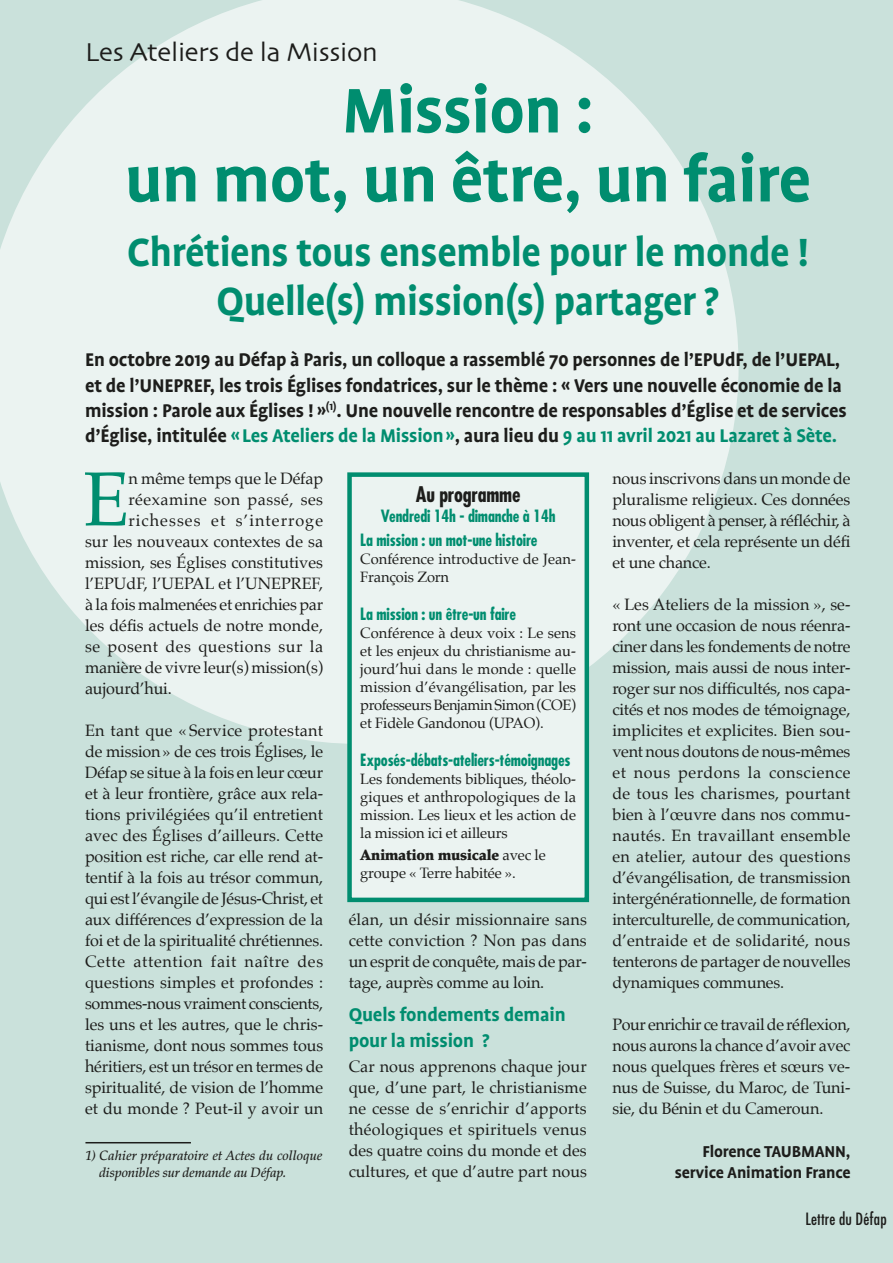
<style>
.page{position:relative;width:893px;height:1263px;background:#cae1db}
.page>*{position:absolute;margin:0;border:0;box-sizing:border-box;transform-origin:0 0}
.t1{font:76.65px "Palatino";color:#008d6f}
.t2{font:700 72px/69px "Profile";letter-spacing:-.01em;color:#008d6f;text-align:center}
.t3{font:700 45px/48px "Profile";letter-spacing:-.01em;color:#008d6f;text-align:center;scale:.95 1}
.t4{font:27px "Skia";letter-spacing:-.01em;color:#1d1d1b}
.t5{font:700 21px/25.2px "Profile";letter-spacing:-.01em;color:#1d1d1b}
.t6{font:700 21px/25.2px "Profile";letter-spacing:-.01em;color:#008d6f}
.t7{font:700 condensed 21px "Futura";letter-spacing:-.01em;color:#1d1d1b}
.t8{font:700 18px/21.6px "Profile";letter-spacing:-.01em;color:#1d1d1b;text-align:right}
.t9{font:16.5px/21px "Palatino";letter-spacing:-.01em;color:#1d1d1b;text-align:justify}
.t10{font:700 condensed 16.5px/24px "Futura";letter-spacing:-.01em;color:#008d6f}
.t11{font:16.5px "Palatino";letter-spacing:.03em;color:#1d1d1b}
.t12{font:16.5px "Palatino";letter-spacing:.065em;color:#1d1d1b}
.t13{font:condensed 16.5px "Futura";letter-spacing:.01em;color:#1d1d1b}
.t14{font:15px/18px "Palatino";letter-spacing:-.01em;color:#1d1d1b}
.t15{font:italic 500 13.5px/16.2px "Palatino";letter-spacing:.005em;color:#1d1d1b}
.s1{color:#008d6f}
.s2{font-weight:900}
</style>
<div class="page">
<svg style="left:0;top:0;width:739px;height:744px;fill:#ebf3f1"></svg>
<hr style="left:85px;top:1142px;width:106px;height:1px;background:#1d1d1b">
<div style="left:350px;top:475px;width:237px;height:425px;background:#ebf3f1"></div>
<div style="left:347px;top:472px;width:242px;height:430px;border:4px solid #008d6f"></div>
<h3 class="t4" style="left:85px;top:36px;width:294px">Les Ateliers de la Mission</h3>
<h2 class="t2" style="left:125px;top:76px;width:688px">Mission :<br>un mot, un être, un faire</h2>
<h3 class="t3" style="left:127px;top:228px;width:719px">Chrétiens tous ensemble pour le monde !<br>Quelle(s) mission(s) partager ?</h3>
<p class="t5" style="left:85px;top:347px;width:763px">En octobre 2019 au Défap à Paris, un colloque a rassemblé 70 personnes de l’EPUdF, de l’UEPAL, et de l’UNEPREF, les trois Églises fondatrices, sur le thème : « Vers une nouvelle économie de la mission : Parole aux Églises ! »<sup>(1)</sup>. Une nouvelle rencontre de responsables d’Église et de services d’Église, intitulée <span class="s1">«Les Ateliers de la Mission»</span>, aura lieu du <span class="s1">9 au 11 avril 2021 au Lazaret à Sète.</span></p>
<h1 class="t1" style="left:83px;top:436px;width:47px">E</h1>
<p class="t9" style="left:128px;top:467px;width:196px">n même temps que le Défap</p>
<p class="t9" style="left:612px;top:467px;width:240px">nous inscrivons dans un monde de pluralisme religieux. Ces données nous obligent à penser, à réfléchir, à inventer, et cela représente un défi et une chance.</p>
<p class="t9" style="left:612px;top:593px;width:240px">« Les Ateliers de la mission », se&shy;ront une occasion de nous réenra&shy;ciner dans les fondements de notre mission, mais aussi de nous inter&shy;roger sur nos difficultés, nos capa&shy;cités et nos modes de témoignage, implicites et explicites. Bien sou&shy;vent nous doutons de nous-mêmes et nous perdons la conscience de tous les charismes, pourtant bien à l’œuvre dans nos commu&shy;nautés. En travaillant ensemble en atelier, autour des questions d’évangélisation, de transmission intergénérationnelle, de formation interculturelle, de communication, d’entraide et de solidarité, nous tenterons de partager de nouvelles dynamiques communes.</p>
<p class="t9" style="left:612px;top:1013px;width:240px">Pour enrichir ce travail de réflexion, nous aurons la chance d’avoir avec nous quelques frères et sœurs ve&shy;nus de Suisse, du Maroc, de Tuni&shy;sie, du Bénin et du Cameroun.</p>
<p class="t8" style="left:675px;top:1140px;width:177px">Florence Taubmann , service Animation France</p>
<p class="t7" style="left:416px;top:481px;width:106px">Au programme</p>
<p class="t10" style="left:360px;top:504px;width:197px;text-indent:21px">Vendredi 14h - dimanche à 14h<br>La mission : un mot-une histoire</p>
<p class="t14" style="left:360px;top:550px;width:217px">Conférence introductive de Jean-<br>François Zorn</p>
<p class="t10" style="left:360px;top:601px;width:157px">La mission : un être-un faire</p>
<p class="t14" style="left:360px;top:623px;width:217px;text-align:justify">Conférence à deux voix : Le sens et les enjeux du christianisme au&shy;jourd’hui dans le monde : quelle mission d’évangélisation, par les professeurs Benjamin Simon (COE) et Fidèle Gandonou (UPAO).</p>
<p class="t10" style="left:360px;top:747px;width:212px">Exposés-débats-ateliers-témoignages</p>
<p class="t14" style="left:360px;top:769px;width:217px;text-align:justify">Les fondements bibliques, théolo&shy;giques et anthropologiques de la mission. Les lieux et les action de la mission ici et ailleurs</p>
<p class="t14" style="left:360px;top:846px;width:187px"><span class="s2">Animation musicale</span> avec le groupe « Terre habitée ».</p>
<p class="t11" style="left:128px;top:485px;width:196px">réexamine son passé, ses</p>
<p class="t12" style="left:128px;top:506px;width:196px">richesses et s’interroge</p>
<p class="t9" style="left:85px;top:530px;width:240px">sur les nouveaux contextes de sa</p>
<p class="t9" style="left:85px;top:551px;width:240px">mission, ses Églises constitutives</p>
<p class="t9" style="left:85px;top:572px;width:240px">l’EPUdF, l’UEPAL et l’UNEPREF,</p>
<p class="t9" style="left:85px;top:593px;width:240px">à la fois malmenées et enrichies par</p>
<p class="t9" style="left:85px;top:614px;width:239px">les défis actuels de notre monde,</p>
<p class="t11" style="left:85px;top:632px;width:240px">se posent des questions sur la</p>
<p class="t9" style="left:85px;top:656px;width:240px">manière de vivre leur(s) mission(s)</p>
<p class="t9" style="left:85px;top:677px;width:88px">aujourd’hui.</p>
<p class="t9" style="left:85px;top:719px;width:240px">En tant que « Service protestant de mission» de ces trois Églises, le Défap se situe à la fois en leur cœur et à leur frontière, grâce aux rela&shy;tions privilégiées qu’il entretient avec des Églises d’ailleurs. Cette position est riche, car elle rend at&shy;tentif à la fois au trésor commun, qui est l’évangile de Jésus-Christ, et aux différences d’expression de la foi et de la spiritualité chrétiennes.<br>Cette attention fait naître des questions simples et profondes : sommes-nous vraiment conscients, les uns et les autres, que le chris&shy;tianisme, dont nous sommes tous héritiers, est un trésor en termes de spiritualité, de vision de l’homme et du monde ? Peut-il y avoir un</p>
<p class="t9" style="left:349px;top:908px;width:240px">élan, un désir missionnaire sans cette conviction ? Non pas dans un esprit de conquête, mais de par&shy;tage, auprès comme au loin.</p>
<p class="t6" style="left:349px;top:1002px;width:219px">Quels fondements demain pour la mission ?</p>
<p class="t9" style="left:349px;top:1055px;width:240px">Car nous apprenons chaque jour que, d’une part, le christianisme ne cesse de s’enrichir d’apports théologiques et spirituels venus des quatre coins du monde et des cultures, et que d’autre part nous</p>
<p class="t15" style="left:99px;top:1148px;width:225px;text-indent:-14px">1) Cahier préparatoire et Actes du colloque disponibles sur demande au Défap.</p>
<p class="t13" style="left:805px;top:1209px;width:83px">Lettre du Défap</p>
</div>
